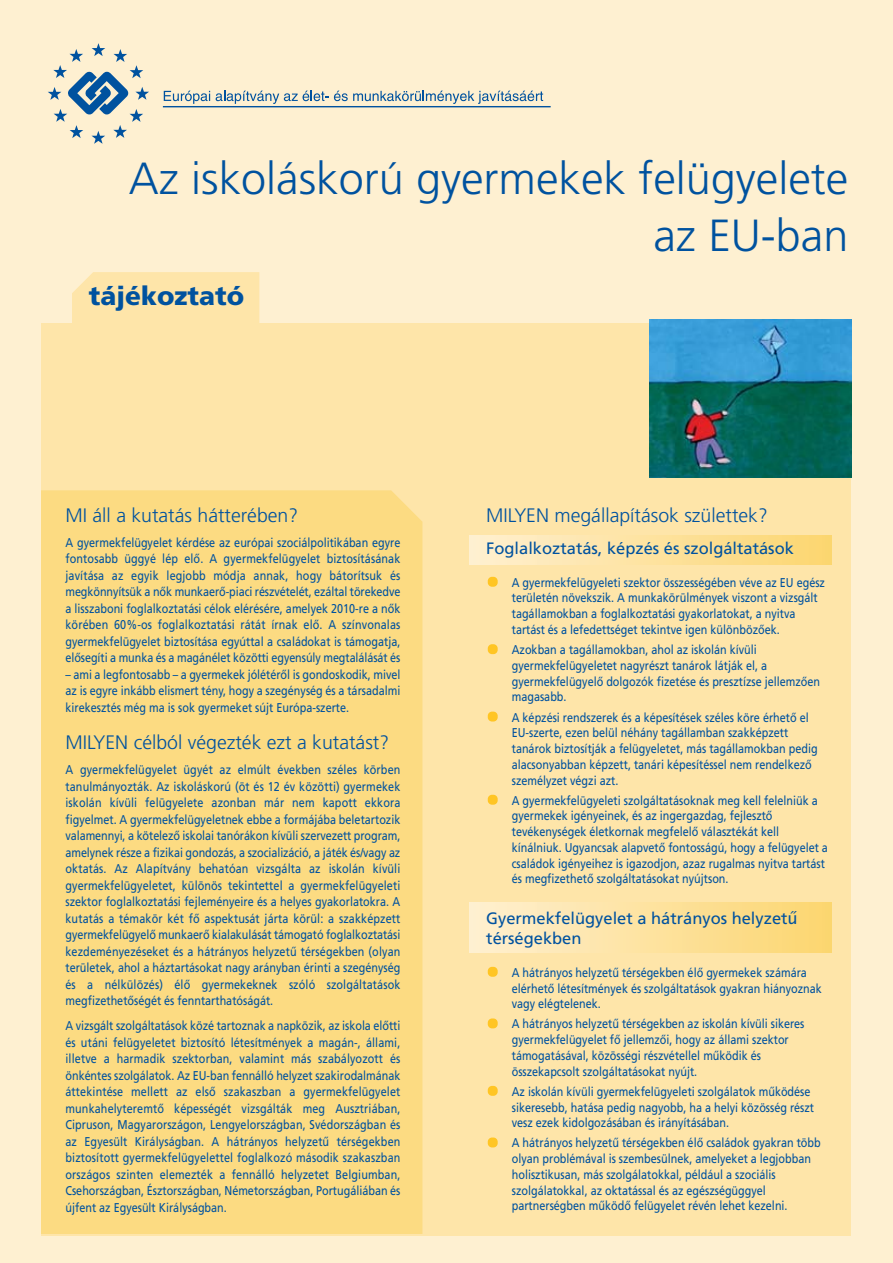
<style>
.page{position:relative;width:893px;height:1263px;background:#fef0d1}
.page>*{position:absolute;margin:0;border:0;box-sizing:border-box;transform-origin:0 0}
.t1{font:300 45px/57px "Frutiger";color:#00529f;text-align:right}
.t2{font:900 26.1px "Frutiger LT Com";color:#00529f}
.t3{font:300 19.5px "Frutiger";color:#00529f}
.t4{font:16.5px/19.5px "Frutiger";color:#00529f}
.t5{font:12.75px/16.5px "Frutiger LT Com";color:#00529f;scale:.85 1}
.s1{font-family:"Lucida Grande"}
</style>
<div class="page">
<div style="left:42px;top:323px;width:809px;height:912px;background:#fee5a9"></div>
<svg style="left:48px;top:43px;width:101px;height:101px"></svg>
<svg style="left:164px;top:91px;width:46px;height:13px"></svg>
<hr style="left:163px;top:106px;width:388px;height:1px;background:#00529f">
<svg style="left:216px;top:91px;width:327px;height:13px"></svg>
<div style="left:72px;top:272px;width:187px;height:51px;background:#fee5a9"></div>
<div style="left:42px;top:490px;width:380px;height:743px;background:#fcdb82"></div>
<div style="left:470px;top:535px;width:361px;height:30px;background:linear-gradient(to right,#fff0d0,#fcd66f)"></div>
<div style="left:470px;top:902px;width:361px;height:50px;background:linear-gradient(to right,#fff0d0,#fcd66f)"></div>
<img style="left:649px;top:319px;width:202px;height:158px">
<div style="left:488px;top:1137px;width:10px;height:10px;background:#ffc524;border-radius:4px"></div>
<div style="left:488px;top:1086px;width:10px;height:10px;background:#ffc524;border-radius:4px"></div>
<div style="left:488px;top:1018px;width:10px;height:10px;background:#ffc524;border-radius:4px"></div>
<div style="left:488px;top:795px;width:10px;height:10px;background:#ffc524;border-radius:4px"></div>
<div style="left:488px;top:712px;width:10px;height:9px;background:#ffc524;border-radius:4px"></div>
<div style="left:488px;top:644px;width:10px;height:10px;background:#ffc524;border-radius:4px"></div>
<div style="left:488px;top:577px;width:10px;height:10px;background:#ffc524;border-radius:4px"></div>
<div style="left:488px;top:967px;width:10px;height:10px;background:#ffc524;border-radius:4px"></div>
<h1 class="t1" style="left:129px;top:154px;width:721px">Az iskoláskorú gyermekek felügyelete az EU-ban</h1>
<h2 class="t2" style="left:89px;top:280px;width:157px">tájékoztató</h2>
<h3 class="t3" style="left:66px;top:507px;width:234px">MI áll a kutatás hátterében?</h3>
<p class="t5" style="left:66px;top:535px;width:396px;text-align:justify">A gyermekfelügyelet kérdése az európai szociálpolitikában egyre fontosabb üggyé lép elő. A gyermekfelügyelet biztosításának javítása az egyik legjobb módja annak, hogy bátorítsuk és megkönnyítsük a nők munkaerő-piaci részvételét, ezáltal törekedve a lisszaboni foglalkoztatási célok elérésére, amelyek 2010-re a nők körében 60%-os foglalkoztatási rátát írnak elő. A színvonalas gyermekfelügyelet biztosítása egyúttal a családokat is támogatja, elősegíti a munka és a magánélet közötti egyensúly megtalálását és</p>
<p class="t5" style="left:66px;top:667px;width:395px;text-align:justify">– ami a legfontosabb – a gyermekek jólétéről is gondoskodik, mivel az is egyre inkább elismert tény, hogy a szegénység és a társadalmi kirekesztés még ma is sok gyermeket sújt Európa-szerte.</p>
<h3 class="t3" style="left:66px;top:734px;width:325px">MILYEN célból végezték ezt a kutatást?</h3>
<p class="t5" style="left:66px;top:762px;width:396px;text-align:justify">A gyermekfelügyelet ügyét az elmúlt években széles körben tanulmányozták. Az iskoláskorú (öt és 12 év közötti) gyermekek iskolán kívüli felügyelete azonban már nem kapott ekkora figyelmet. A gyermekfelügyeletnek ebbe a formájába beletartozik valamennyi, a kötelező iskolai tanórákon kívüli szervezett program, amelynek része a fizikai gondozás, a szocializáció, a játék és/vagy az oktatás. Az Alapítvány behatóan vizsgálta az iskolán kívüli gyermekfelügyeletet, különös tekintettel a gyermekfelügyeleti szektor foglalkoztatási fejleményeire és a helyes gyakorlatokra. A kutatás a témakör két fő aspektusát járta körül: a szakképzett gyermekfelügyelő munkaerő kialakulását támogató foglalkoztatási kezdeményezéseket és a hátrányos helyzetű térségekben (olyan területek, ahol a háztartásokat nagy arányban érinti a szegénység és a nélkülözés) élő gyermekeknek szóló szolgáltatások megfizethetőségét és fenntarthatóságát.</p>
<p class="t5" style="left:66px;top:1018px;width:396px;text-align:justify">A vizsgált szolgáltatások közé tartoznak a napközik, az iskola előtti és utáni felügyeletet biztosító létesítmények a magán-, állami, illetve a harmadik szektorban, valamint más szabályozott és önkéntes szolgálatok. Az EU-ban fennálló helyzet szakirodalmának áttekintése mellett az első szakaszban a gyermekfelügyelet munkahelyteremtő képességét vizsgálták meg Ausztriában, Cipruson, Magyarországon, Lengyelországban, Svédországban és az Egyesült Királyságban. A hátrányos helyzetű térségekben biztosított gyermekfelügyelettel foglalkozó második szakaszban országos szinten elemezték a fennálló helyzetet Belgiumban, Csehországban, Észtországban, Németországban, Portugáliában és újfent az Egyesült Királyságban.</p>
<h3 class="t3" style="left:486px;top:507px;width:283px">MILYEN megállapítások születtek?</h3>
<p class="t4" style="left:486px;top:540px;width:309px">Foglalkoztatás, képzés és szolgáltatások</p>
<p class="t5" style="left:512px;top:575px;width:370px;line-height:15.8px">A gyermekfelügyeleti szektor összességében véve az EU egész területén növekszik. A munkakörülmények viszont a vizsgált tagállamokban a foglalkoztatási gyakorlatokat, a nyitva tartást és a lefedettséget tekintve igen különbözőek.</p>
<p class="t5" style="left:512px;top:643px;width:364px;line-height:15.8px">Azokban a tagállamokban, ahol az iskolán kívüli gyermekfelügyeletet nagyrészt tanárok látják el, a gyermekfelügyelő dolgozók fizetése és presztízse jellemzően magasabb.</p>
<p class="t5" style="left:512px;top:710px;width:361px;line-height:15.8px">A képzési rendszerek és a képesítések széles köre érhető el EU-szerte, ezen belül néhány tagállamban szakképzett tanárok biztosítják a felügyeletet, más tagállamokban pedig alacsonyabban képzett, tanári képesítéssel nem rendelkező személyzet végzi azt.</p>
<p class="t5" style="left:512px;top:793px;width:373px;line-height:15.8px">A gyermekfelügyeleti szolgáltatásoknak meg kell felelniük a gyermekek igényeinek, és az ingergazdag, fejlesztő tevékenységek életkornak megfelelő választékát kell kínálniuk. Ugyancsak alapvető fontosságú, hogy a felügyelet a családok igényeihez is igazodjon, azaz rugalmas nyitva tartást és megfizethető szolgáltatásokat nyújtson.</p>
<p class="t4" style="left:486px;top:910px;width:313px">Gyermekfelügyelet a hátrányos helyzet<span class="s1">ű </span>térségekben</p>
<p class="t5" style="left:512px;top:965px;width:366px;line-height:15.8px">A hátrányos helyzetű térségekben élő gyermekek számára elérhető létesítmények és szolgáltatások gyakran hiányoznak vagy elégtelenek.</p>
<p class="t5" style="left:512px;top:1017px;width:346px;line-height:15.8px">A hátrányos helyzetű térségekben az iskolán kívüli sikeres gyermekfelügyelet fő jellemzői, hogy az állami szektor támogatásával, közösségi részvétellel működik és összekapcsolt szolgáltatásokat nyújt.</p>
<p class="t5" style="left:512px;top:1084px;width:357px;line-height:15.8px">Az iskolán kívüli gyermekfelügyeleti szolgálatok működése sikeresebb, hatása pedig nagyobb, ha a helyi közösség részt vesz ezek kidolgozásában és irányításában.</p>
<p class="t5" style="left:512px;top:1136px;width:365px;line-height:15.8px">A hátrányos helyzetű térségekben élő családok gyakran több olyan problémával is szembesülnek, amelyeket a legjobban holisztikusan, más szolgálatokkal, például a szociális szolgálatokkal, az oktatással és az egészségüggyel partnerségben működő felügyelet révén lehet kezelni.</p>
</div>
